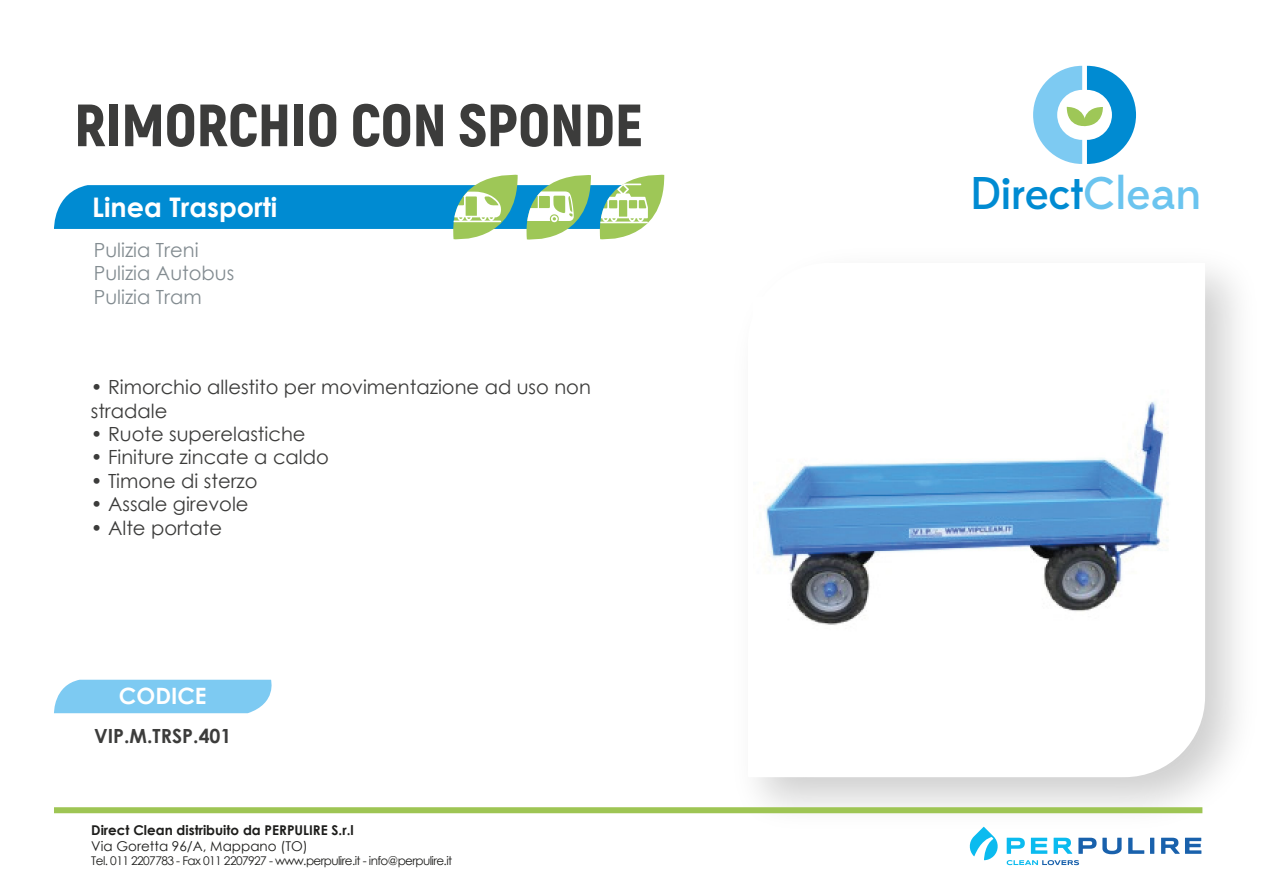
<style>
.page{position:relative;width:1263px;height:893px;background:#fff}
.page>*{position:absolute;margin:0;border:0;box-sizing:border-box;transform-origin:0 0}
.t1{font:900 59.55px "Akrobat";color:#3c3c3b}
.t2{font:500 45.75px "Edmondsans";letter-spacing:-.025em;color:#008bd2}
.t3{font:700 27px "Century Gothic";color:#fff}
.t4{font:700 22.5px "Century Gothic";color:#fff}
.t5{font:19.5px/23.4px "Century Gothic";color:#3c3c3b}
.t6{font:19.5px/23.4px "Century Gothic";color:#838c91}
.t7{font:700 19.5px "Century Gothic";color:#3c3c3b}
.t8{font:700 13.5px "Century Gothic";color:#1d1d1b}
.t9{font:13.5px "Century Gothic";color:#1d1d1b}
.t10{font:12px "Century Gothic";letter-spacing:-.05em;color:#1d1d1b}
.s1{color:#6bc4ef}
</style>
<div class="page">
<svg style="left:753px;top:482px;width:452px;height:295px"></svg>
<svg style="left:1033px;top:66px;width:103px;height:98px"></svg>
<div style="left:54px;top:807px;width:1148px;height:6px;background:#9ec554"></div>
<svg style="left:1007px;top:838px;width:18px;height:16px"></svg>
<svg style="left:1031px;top:838px;width:16px;height:16px"></svg>
<svg style="left:1053px;top:838px;width:19px;height:16px"></svg>
<svg style="left:1078px;top:838px;width:18px;height:16px"></svg>
<svg style="left:1102px;top:838px;width:19px;height:16px"></svg>
<svg style="left:1128px;top:838px;width:16px;height:16px"></svg>
<hr style="left:1150px;top:838px;width:4px;height:16px;background:#1961ac">
<svg style="left:1161px;top:838px;width:40px;height:16px"></svg>
<svg style="left:969px;top:827px;width:29px;height:33px"></svg>
<svg style="left:1007px;top:860px;width:72px;height:5px"></svg>
<svg style="left:54px;top:174px;width:611px;height:66px"></svg>
<div style="left:54px;top:680px;width:218px;height:33px;background:#7dcaf2"></div>
<img style="left:754px;top:389px;width:431px;height:340px">
<h1 class="t1" style="left:74px;top:87px;width:570px">RIMORCHIO CON SPONDE</h1>
<h3 class="t3" style="left:92px;top:186px;width:187px">Linea Trasporti</h3>
<p class="t6" style="left:94px;top:238px;width:142px">Pulizia Treni<br>Pulizia Autobus<br>Pulizia Tram</p>
<p class="t5" style="left:91px;top:375px;width:502px">• Rimorchio allestito per movimentazione ad uso non stradale</p>
<p class="t5" style="left:91px;top:422px;width:216px">• Ruote superelastiche</p>
<p class="t5" style="left:91px;top:445px;width:240px">• Finiture zincate a caldo</p>
<p class="t5" style="left:91px;top:469px;width:168px">• Timone di sterzo</p>
<p class="t5" style="left:91px;top:492px;width:159px">• Assale girevole</p>
<p class="t5" style="left:91px;top:515px;width:133px">• Alte portate</p>
<p class="t4" style="left:119px;top:679px;width:89px">CODICE</p>
<p class="t7" style="left:94px;top:721px;width:139px">VIP.M.TRSP.401</p>
<p class="t8" style="left:91px;top:819px;width:264px">Direct Clean distribuito da PERPULIRE S.r.l</p>
<p class="t9" style="left:91px;top:836px;width:218px">Via Goretta 96/A, Mappano (TO)</p>
<p class="t10" style="left:91px;top:852px;width:362px">Tel. 011 2207783 - Fax 011 2207927 - www.perpulire.it - info@perpulire.it</p>
<h2 class="t2" style="left:970px;top:166px;width:233px">Direct<span class="s1">Clean</span></h2>
</div>
